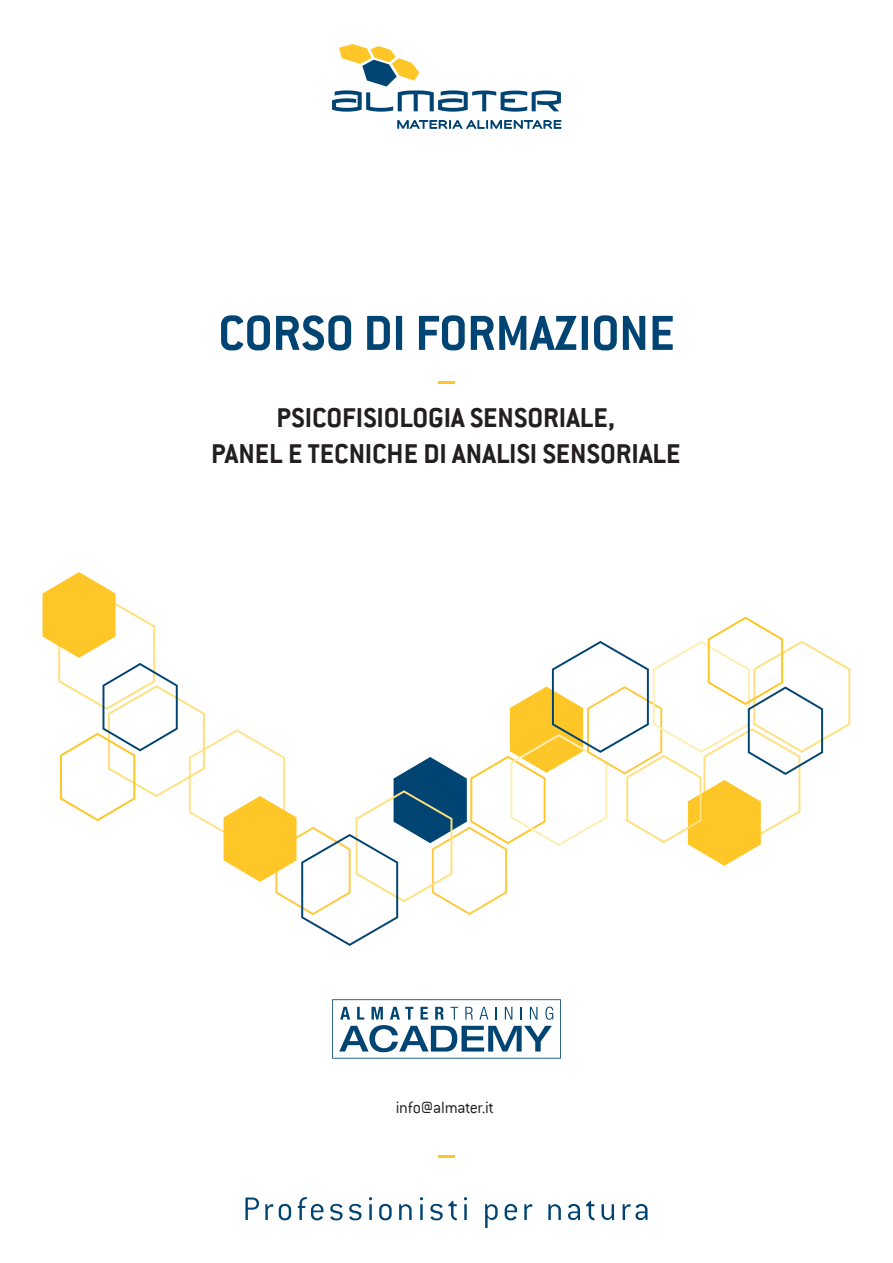
<style>
.page{position:relative;width:893px;height:1263px;background:#fff}
.page>*{position:absolute;margin:0;border:0;box-sizing:border-box;transform-origin:0 0}
.t1{font:700 54px "Conduit ITC";color:#004473}
.t2{font:700 30px/36px "Conduit ITC";color:#231f20;text-align:center}
.t3{font:300 18px "Conduit ITC";letter-spacing:-.015em;color:#231f20}
</style>
<div class="page">
<svg style="left:397px;top:120px;width:165px;height:9px"></svg>
<svg style="left:332px;top:44px;width:229px;height:68px"></svg>
<svg style="left:43px;top:572px;width:807px;height:374px"></svg>
<svg style="left:245px;top:1197px;width:402px;height:31px"></svg>
<svg style="left:438px;top:381px;width:17px;height:2px"></svg>
<hr style="left:438px;top:1155px;width:17px;height:3px;background:#fec627">
<svg style="left:332px;top:999px;width:229px;height:59px"></svg>
<h1 class="t1" style="left:218px;top:301px;width:458px">CORSO DI FORMAZIONE</h1>
<p class="t2" style="left:211px;top:399px;width:471px">PSICOFISIOLOGIA SENSORIALE,<br>PANEL E TECNICHE DI ANALISI SENSORIALE</p>
<p class="t3" style="left:396px;top:1098px;width:100px">info@almater.it</p>
</div>
